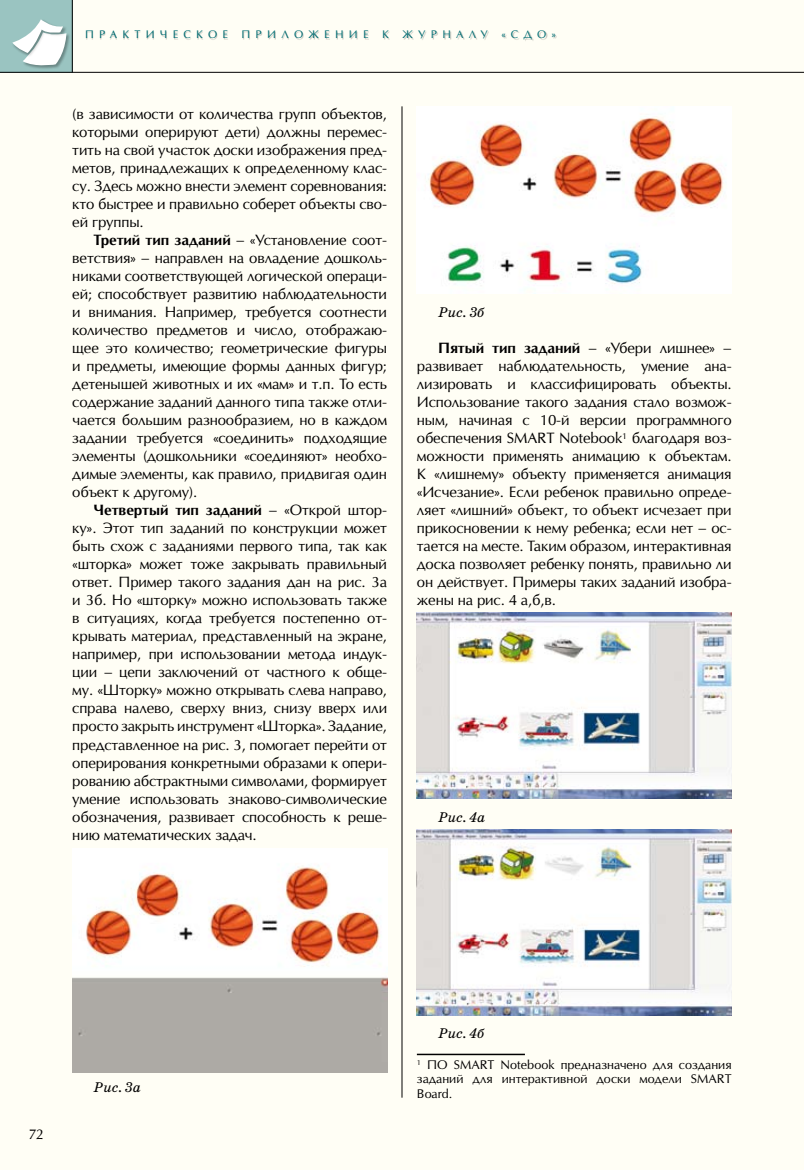
<style>
.page{position:relative;width:804px;height:1170px;background:#fff}
.page>*{position:absolute;margin:0;border:0;box-sizing:border-box;transform-origin:0 0}
.t1{font:14.25px/18px "Opium New";letter-spacing:-.01em;color:#000;text-align:justify}
.t2{font:italic 14.25px "School Book C";letter-spacing:-.01em;color:#000}
.t3{font:13.5px "Opium New";color:#000}
.t4{font:12px/14.4px "Opium New";color:#000;text-align:justify}
.t5{font:10.5px "Opium New";letter-spacing:.5em;color:#006c72}
.s1{font-weight:700}
</style>
<div class="page">
<div style="left:0;top:0;width:804px;height:1169px;background:#fffef5"></div>
<hr style="left:401px;top:106px;width:1px;height:991px;background:#000">
<div style="left:0;top:0;width:72px;height:72px;background:#9ac4c1"></div>
<hr style="left:72px;top:0;width:1px;height:72px;background:#000">
<hr style="left:0;top:72px;width:804px;height:1px;background:#000">
<div style="left:22px;top:31px;width:50px;height:40px;background:#000;opacity:.17"></div>
<div style="left:12px;top:19px;width:56px;height:39px;background:#000;opacity:.17"></div>
<svg style="left:12px;top:19px;width:54px;height:49px"></svg>
<hr style="left:417px;top:1053px;width:108px;height:2px;background:#000">
<img style="left:72px;top:866px;width:315px;height:206px">
<img style="left:428px;top:118px;width:298px;height:166px">
<img style="left:416px;top:612px;width:315px;height:186px">
<img style="left:417px;top:829px;width:315px;height:186px">
<p class="t5" style="left:85px;top:28px;width:144px">ПРАКТИЧЕСКОЕ</p>
<p class="t5" style="left:241px;top:28px;width:128px">ПРИЛОЖЕНИЕ</p>
<p class="t5" style="left:382px;top:28px;width:8px">К</p>
<p class="t5" style="left:402px;top:28px;width:87px">ЖУРНАЛУ</p>
<p class="t5" style="left:501px;top:28px;width:22px">« сдо</p>
<p class="t5" style="left:551px;top:28px;width:6px">»</p>
<p class="t1" style="left:72px;top:105px;width:316px">(в зависимости от количества групп объектов, которыми оперируют дети) должны перемес&shy;тить на свой участок доски изображения пред&shy;метов, принадлежащих к определенному клас&shy;су. Здесь можно внести элемент соревнования: кто быстрее и правильно соберет объекты сво&shy;ей группы.</p>
<p class="t1" style="left:72px;top:231px;width:316px;text-indent:21px"><span class="s1">Третий тип заданий</span> – «Установление соот&shy;ветствия» – направлен на овладение дошколь&shy;никами соответствующей логической операци&shy;ей; способствует развитию наблюдательности и внимания. Например, требуется соотнести количество предметов и число, отображаю&shy;щее это количество; геометрические фигуры и предметы, имеющие формы данных фигур; детенышей животных и их «мам» и т.п. То есть содержание заданий данного типа также отли&shy;чается большим разнообразием, но в каждом задании требуется «соединить» подходящие элементы (дошкольники «соединяют» необхо&shy;димые элементы, как правило, придвигая один объект к другому).</p>
<p class="t1" style="left:72px;top:501px;width:316px;text-indent:21px"><span class="s1">Четвертый тип заданий</span> – «Открой штор&shy;ку». Этот тип заданий по конструкции может быть схож с заданиями первого типа, так как «шторка» может тоже закрывать правильный ответ. Пример такого задания дан на рис. 3а и 3б. Но «шторку» можно использовать также в ситуациях, когда требуется постепенно от&shy;крывать материал, представленный на экране, например, при использовании метода индук&shy;ции – цепи заключений от частного к обще&shy;му. «Шторку» можно открывать слева направо, справа налево, сверху вниз, снизу вверх или просто закрыть инструмент «Шторка». Задание, представленное на рис. 3, помогает перейти от оперирования конкретными образами к опери&shy;рованию абстрактными символами, формирует умение использовать знаково-символические обозначения, развивает способность к реше&shy;нию математических задач.</p>
<p class="t2" style="left:438px;top:304px;width:48px">Рис. 3б</p>
<p class="t1" style="left:417px;top:339px;width:316px;text-indent:21px"><span class="s1">Пятый тип заданий</span> – «Убери лишнее» – развивает наблюдательность, умение ана&shy;лизировать и классифицировать объекты.<br>Использование такого задания стало возмож&shy;ным, начиная с 10-й версии программного обеспечения SMART Notebook благодаря воз&shy;можности применять анимацию к объектам.<br>К «лишнему» объекту применяется анимация «Исчезание». Если ребенок правильно опреде&shy;ляет «лишний» объект, то объект исчезает при прикосновении к нему ребенка; если нет – ос&shy;тается на месте. Таким образом, интерактивная доска позволяет ребенку понять, правильно ли он действует. Примеры таких заданий изобра&shy;жены на рис. 4 а,б,в.</p>
<p class="t2" style="left:438px;top:808px;width:49px">Рис. 4а</p>
<p class="t3" style="left:28px;top:1125px;width:17px">72</p>
<p class="t2" style="left:94px;top:1078px;width:49px">Рис. 3а</p>
<p class="t2" style="left:438px;top:1024px;width:48px">Рис. 4б</p>
<p class="t4" style="left:417px;top:1057px;width:316px;text-indent:10px">ПО SMART Notebook предназначено для создания заданий для интерактивной доски модели SMART Board.</p>
</div>
